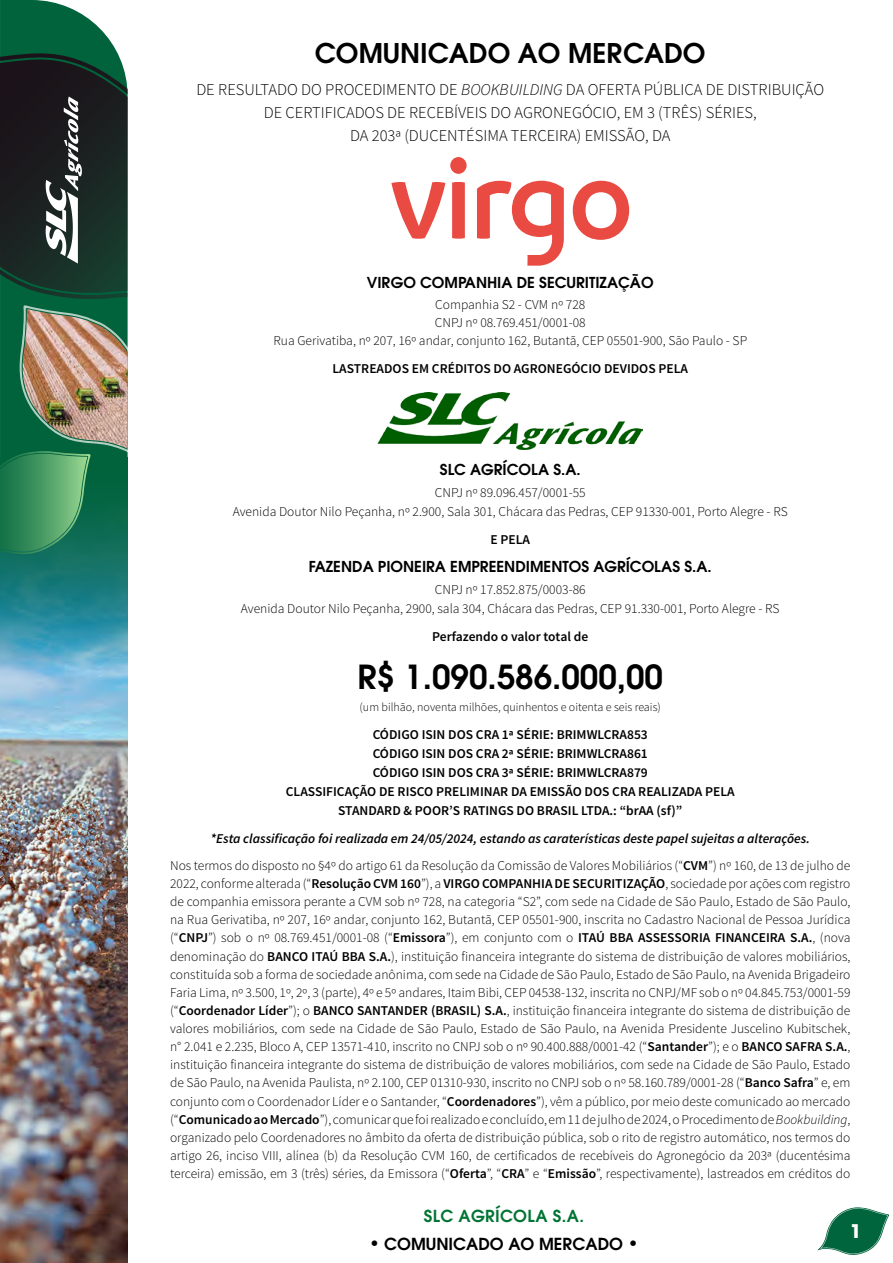
<style>
.page{position:relative;width:893px;height:1263px;background:#fff}
.page>*{position:absolute;margin:0;border:0;box-sizing:border-box;transform-origin:0 0}
.t1{font:600 33px "ITC Avant Garde Pro";color:#000}
.t2{font:600 27px "ITC Avant Garde Pro";color:#000}
.t3{font:700 18.75px "ITC Avant Garde Pro";color:#fff}
.t4{font:300 16.5px/23.2px "Source Sans Pro";color:#000;text-align:center}
.t5{font:600 16.5px "ITC Avant Garde Pro";color:#000}
.t6{font:600 16.5px "ITC Avant Garde Pro";letter-spacing:.02em;color:#007434}
.t7{font:600 15px "ITC Avant Garde Pro";color:#000}
.t8{font:300 13.5px/18.1px "Source Sans Pro";color:#000;text-align:center}
.t9{font:600 13.5px/19px "Source Sans Pro";color:#000;text-align:center}
.t10{font:300 12px "Source Sans Pro";color:#000}
.s1{font-style:italic}
.s2{font-weight:600;font-style:italic}
.s3{font-weight:600}
.s4{font-size:18px}
</style>
<div class="page">
<svg style="left:0;top:0;width:117px;height:52px;fill:#00633c"></svg>
<img style="left:0;top:670px;width:128px;height:593px">
<svg style="left:0;top:557px;width:128px;height:113px;background:#328d9a"></svg>
<svg style="left:0;top:52px;width:128px;height:505px;background:#3c5c47"></svg>
<svg style="left:817px;top:1207px;width:72px;height:48px"></svg>
<svg style="left:391px;top:182px;width:54px;height:57px"></svg>
<svg style="left:450px;top:157px;width:17px;height:17px"></svg>
<svg style="left:452px;top:182px;width:13px;height:57px"></svg>
<svg style="left:573px;top:181px;width:56px;height:59px"></svg>
<svg style="left:477px;top:181px;width:87px;height:85px"></svg>
<img style="left:378px;top:392px;width:265px;height:58px">
<h2 class="t2" style="left:315px;top:35px;width:392px">COMUNICADO AO MERCADO</h2>
<p class="t4" style="left:196px;top:78px;width:629px">DE RESULTADO DO PROCEDIMENTO DE <span class="s1">BOOKBUILDING</span> DA OFERTA PÚBLICA DE DISTRIBUIÇÃO<br>DE CERTIFICADOS DE RECEBÍVEIS DO AGRONEGÓCIO, EM 3 (TRÊS) SÉRIES,<br>DA 203ª (DUCENTÉSIMA TERCEIRA) EMISSÃO, DA</p>
<p class="t7" style="left:367px;top:273px;width:288px">VIRGO COMPANHIA DE SECURITIZAÇÃO</p>
<p class="t8" style="left:273px;top:296px;width:475px">Companhia S2 - CVM nº 728<br>CNPJ nº 08.769.451/0001-08<br>Rua Gerivatiba, nº 207, 16º andar, conjunto 162, Butantã, CEP 05501-900, São Paulo - SP</p>
<p class="t9" style="left:333px;top:360px;width:357px">LASTREADOS EM CRÉDITOS DO AGRONEGÓCIO DEVIDOS PELA</p>
<p class="t7" style="left:440px;top:460px;width:142px">SLC AGRÍCOLA S.A.</p>
<p class="t8" style="left:233px;top:483px;width:556px;line-height:19px">CNPJ nº 89.096.457/0001-55<br>Avenida Doutor Nilo Peçanha, nº 2.900, Sala 301, Chácara das Pedras, CEP 91330-001, Porto Alegre - RS</p>
<p class="t9" style="left:490px;top:531px;width:41px">E PELA</p>
<p class="t7" style="left:309px;top:556px;width:404px">FAZENDA PIONEIRA EMPREENDIMENTOS AGRÍCOLAS S.A.</p>
<p class="t8" style="left:241px;top:580px;width:540px;line-height:19px">CNPJ nº 17.852.875/0003-86<br>Avenida Doutor Nilo Peçanha, 2900, sala 304, Chácara das Pedras, CEP 91.330-001, Porto Alegre - RS</p>
<p class="t9" style="left:432px;top:627px;width:157px">Perfazendo o valor total de</p>
<h1 class="t1" style="left:357px;top:656px;width:307px">R$ 1.090.586.000,00</h1>
<p class="t10" style="left:360px;top:699px;width:303px">(um bilhão, noventa milhões, quinhentos e oitenta e seis reais)</p>
<p class="t9" style="left:286px;top:725px;width:450px">CÓDIGO ISIN DOS CRA 1ª SÉRIE: BRIMWLCRA853<br>CÓDIGO ISIN DOS CRA 2ª SÉRIE: BRIMWLCRA861<br>CÓDIGO ISIN DOS CRA 3ª SÉRIE: BRIMWLCRA879<br>CLASSIFICAÇÃO DE RISCO PRELIMINAR DA EMISSÃO DOS CRA REALIZADA PELA STANDARD &amp; POOR’S RATINGS DO BRASIL LTDA.: “brAA (sf)”</p>
<p class="t8" style="left:170px;top:825px;width:682px;line-height:27.2px"><span class="s2">*Esta classificação foi realizada em 24/05/2024, estando as caraterísticas deste papel sujeitas a alterações.<br></span>Nos termos do disposto no §4º do artigo 61 da Resolução da Comissão de Valores Mobiliários (“<span class="s3">CVM</span>”) nº 160, de 13 de julho de</p>
<p class="t8" style="left:170px;top:874px;width:682px;text-align:justify">2022, conforme alterada (“<span class="s3">Resolução CVM 160</span>”), a <span class="s3">VIRGO COMPANHIA DE SECURITIZAÇÃO</span>, sociedade por ações com registro de companhia emissora perante a CVM sob nº 728, na categoria “S2”, com sede na Cidade de São Paulo, Estado de São Paulo, na Rua Gerivatiba, nº 207, 16º andar, conjunto 162, Butantã, CEP 05501-900, inscrita no Cadastro Nacional de Pessoa Jurídica (“<span class="s3">CNPJ</span>”) sob o nº 08.769.451/0001-08 (“<span class="s3">Emissora</span>”), em conjunto com o <span class="s3">ITAÚ BBA ASSESSORIA FINANCEIRA S.A.</span>, (nova denominação do <span class="s3">BANCO ITAÚ BBA S.A.</span>), instituição financeira integrante do sistema de distribuição de valores mobiliários, constituída sob a forma de sociedade anônima, com sede na Cidade de São Paulo, Estado de São Paulo, na Avenida Brigadeiro Faria Lima, nº 3.500, 1º, 2º, 3 (parte), 4º e 5º andares, Itaim Bibi, CEP 04538-132, inscrita no CNPJ/MF sob o nº 04.845.753/0001-59 (“<span class="s3">Coordenador Líder</span>”); o <span class="s3">BANCO SANTANDER (BRASIL) S.A.</span>, instituição financeira integrante do sistema de distribuição de valores mobiliários, com sede na Cidade de São Paulo, Estado de São Paulo, na Avenida Presidente Juscelino Kubitschek, n° 2.041 e 2.235, Bloco A, CEP 13571-410, inscrito no CNPJ sob o nº 90.400.888/0001-42 (“<span class="s3">Santander</span>”); e o <span class="s3">BANCO SAFRA S.A.</span>, instituição financeira integrante do sistema de distribuição de valores mobiliários, com sede na Cidade de São Paulo, Estado de São Paulo, na Avenida Paulista, nº 2.100, CEP 01310-930, inscrito no CNPJ sob o nº 58.160.789/0001-28 (“<span class="s3">Banco Safra</span>” e, em conjunto com o Coordenador Líder e o Santander, “<span class="s3">Coordenadores</span>”), vêm a público, por meio deste comunicado ao mercado (“<span class="s3">Comunicado ao Mercado</span>”), comunicar que foi realizado e concluído, em 11 de julho de 2024, o Procedimento de <span class="s1">Bookbuilding</span>, organizado pelo Coordenadores no âmbito da oferta de distribuição pública, sob o rito de registro automático, nos termos do artigo 26, inciso VIII, alínea (b) da Resolução CVM 160, de certificados de recebíveis do Agronegócio da 203ª (ducentésima terceira) emissão, em 3 (três) séries, da Emissora (“<span class="s3">Oferta</span>”, “<span class="s3">CRA</span>” e “<span class="s3">Emissão</span>”, respectivamente), lastreados em créditos do</p>
<p class="t6" style="left:424px;top:1205px;width:162px">SLC AGRÍCOLA S.A.</p>
<p class="t5" style="left:369px;top:1233px;width:271px"><span class="s4">•</span> COMUNICADO AO MERCADO <span class="s4">•</span></p>
<h3 class="t3" style="left:850px;top:1218px;width:13px">1</h3>
</div>
